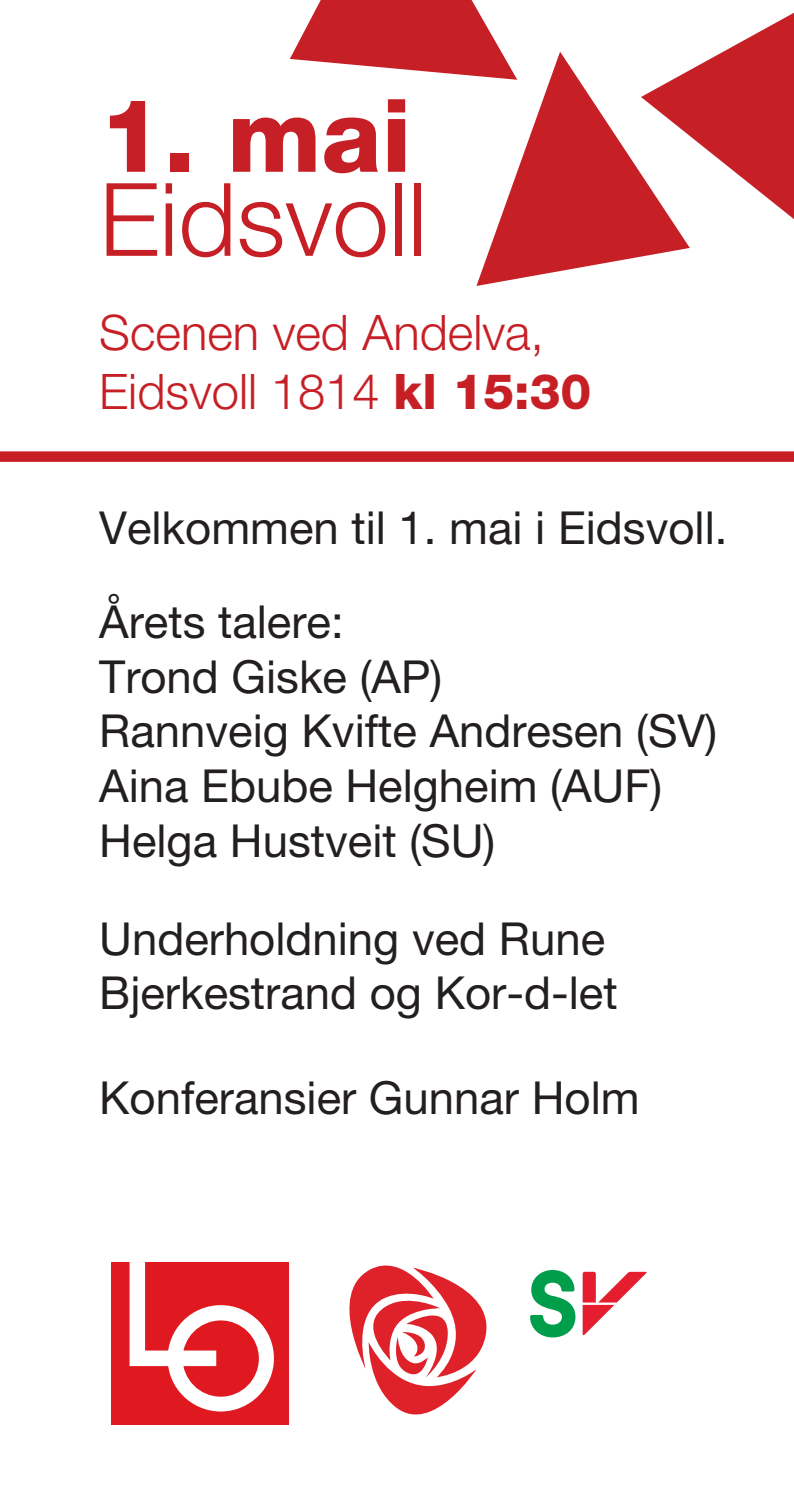
<style>
.page{position:relative;width:794px;height:1489px;background:#fff}
.page>*{position:absolute;margin:0;border:0;box-sizing:border-box;transform-origin:0 0}
.t1{font:300 101.5px "Helvetica Neue LT Pro";color:#c62026}
.t2{font:800 101.5px "Helvetica Neue LT Pro";color:#c62026}
.t3{font:300 49px/58.8px "Helvetica Neue LT Pro";color:#c62026}
.t4{font:45.5px/54.6px "Helvetica Neue LT Pro";color:#231f20}
.s1{font-weight:800}
</style>
<div class="page">
<svg style="left:476px;top:52px;width:214px;height:234px;fill:#c62026"></svg>
<svg style="left:290px;top:0;width:227px;height:80px"></svg>
<svg style="left:641px;top:13px;width:153px;height:206px"></svg>
<div style="left:111px;top:1261px;width:178px;height:163px;background:#e01921"></div>
<svg style="left:129px;top:1261px;width:145px;height:150px"></svg>
<svg style="left:530px;top:1270px;width:117px;height:68px"></svg>
<svg style="left:349px;top:1265px;width:138px;height:150px"></svg>
<div style="left:0;top:451px;width:794px;height:11px;background:#c62026"></div>
<p class="t2" style="left:99px;top:75px;width:314px">1. mai</p>
<p class="t1" style="left:99px;top:158px;width:329px">Eidsvoll</p>
<p class="t3" style="left:99px;top:302px;width:494px">Scenen ved Andelva,<br>Eidsvoll 1814 <span class="s1">kl 15:30</span></p>
<p class="t4" style="left:99px;top:499px;width:629px">Velkommen til 1. mai i Eidsvoll.</p>
<p class="t4" style="left:99px;top:594px;width:619px">Årets talere:<br>Trond Giske (AP)<br>Rannveig Kvifte Andresen (SV)<br>Aina Ebube Helgheim (AUF)<br>Helga Hustveit (SU)</p>
<p class="t4" style="left:99px;top:910px;width:520px">Underholdning ved Rune<br>Bjerkestrand og Kor-d-let</p>
<p class="t4" style="left:99px;top:1069px;width:542px">Konferansier Gunnar Holm</p>
</div>
